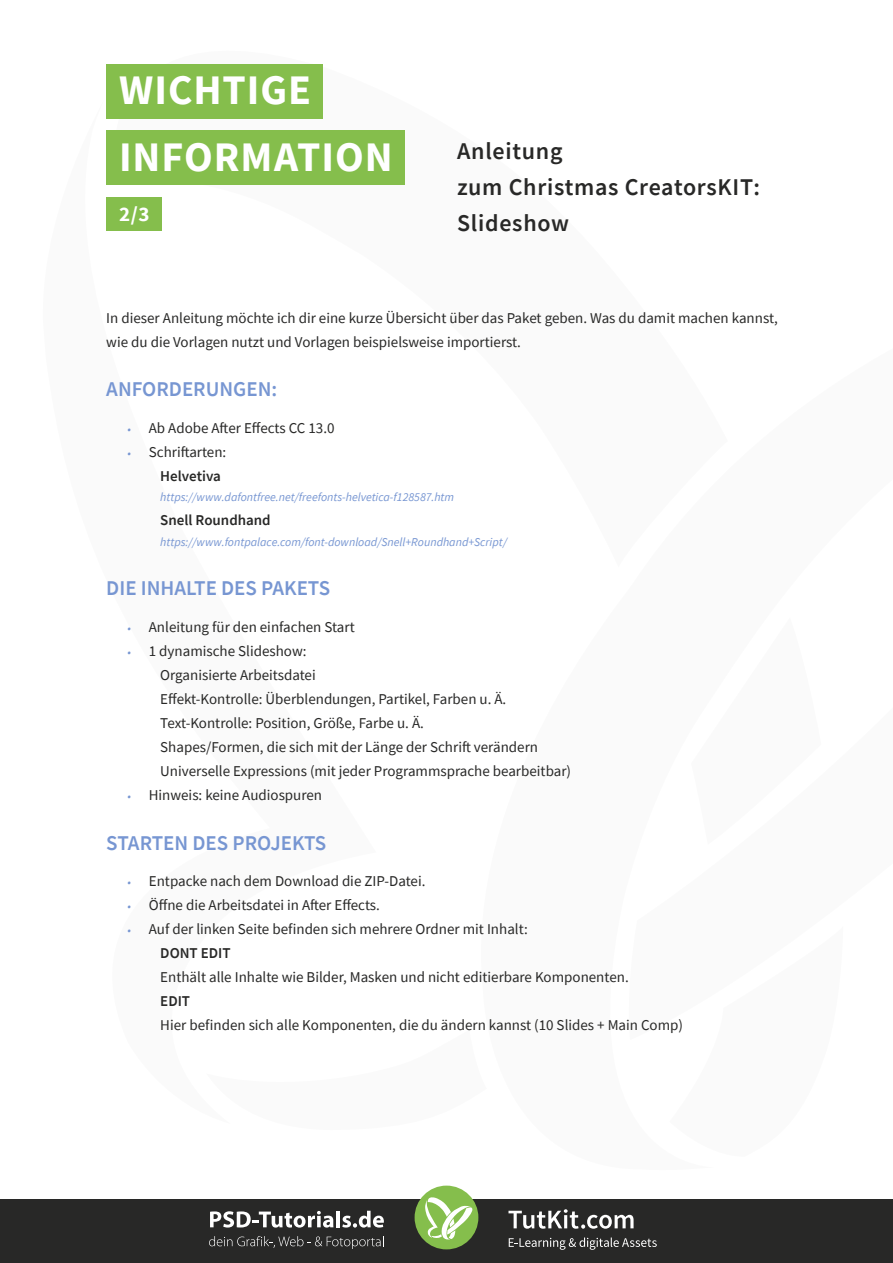
<style>
.page{position:relative;width:893px;height:1263px;background:#fff}
.page>*{position:absolute;margin:0;border:0;box-sizing:border-box;transform-origin:0 0}
.t1{font:700 42px/66.8px "Source Sans Pro";letter-spacing:.025em;color:#fff}
.t2{font:600 24px/36px "Source Sans Pro";letter-spacing:.03em;color:#282827}
.t3{font:600 21px "Source Sans Pro";color:#7796d2}
.t4{font:700 21px "Source Sans Pro";color:#fff}
.t5{font:15px/24px "Source Sans Pro";color:#282827}
.t6{font:600 15px "Source Sans Pro";color:#282827}
.t7{font:italic 12px "Source Sans Pro";color:#7796d2}
.s1{font-style:italic;font-size:12px;color:#7796d2}
.s2{font-weight:600}
</style>
<div class="page">
<div style="left:0;top:1199px;width:893px;height:64px;background:#282827"></div>
<div style="left:415px;top:1185px;width:63px;height:64px;background:#85be4c;border-radius:50%"></div>
<svg style="left:425px;top:1196px;width:48px;height:43px"></svg>
<svg style="left:509px;top:1237px;width:148px;height:13px"></svg>
<svg style="left:508px;top:1209px;width:126px;height:20px"></svg>
<svg style="left:210px;top:1211px;width:123px;height:16px"></svg>
<hr style="left:336px;top:1211px;width:4px;height:16px;background:#fff">
<svg style="left:342px;top:1211px;width:42px;height:16px"></svg>
<svg style="left:209px;top:1236px;width:175px;height:13px"></svg>
<div style="left:106px;top:197px;width:56px;height:34px;background:#85be4c"></div>
<div style="left:106px;top:64px;width:217px;height:55px;background:#85be4c"></div>
<div style="left:106px;top:131px;width:298px;height:54px;background:#85be4c"></div>
<h1 class="t1" style="left:119px;top:56px;width:275px">WICHTIGE<br>INFORMATION</h1>
<h3 class="t4" style="left:119px;top:200px;width:32px">2/3</h3>
<h2 class="t2" style="left:457px;top:133px;width:304px">Anleitung<br>zum Christmas CreatorsKIT:<br>Slideshow</h2>
<p class="t5" style="left:106px;top:306px;width:673px">In dieser Anleitung möchte ich dir eine kurze Übersicht über das Paket geben. Was du damit machen kannst, wie du die Vorlagen nutzt und Vorlagen beispielsweise importierst.</p>
<h3 class="t3" style="left:106px;top:376px;width:173px">ANFORDERUNGEN:</h3>
<p class="t5" style="left:128px;top:416px;width:208px"><span class="s1">•</span> Ab Adobe After Effects CC 13.0</p>
<p class="t5" style="left:160px;top:440px;width:68px;text-indent:-33px"><span class="s1">•</span> Schriftarten:<br><span class="s2">Helvetiva</span></p>
<p class="t7" style="left:160px;top:489px;width:295px">https://www.dafontfree.net/freefonts-helvetica-f128587.htm</p>
<p class="t6" style="left:160px;top:510px;width:112px">Snell Roundhand</p>
<p class="t7" style="left:160px;top:534px;width:348px">https://www.fontpalace.com/font-download/Snell+Roundhand+Script/</p>
<h3 class="t3" style="left:106px;top:574px;width:225px">DIE INHALTE DES PAKETS</h3>
<p class="t5" style="left:128px;top:615px;width:229px"><span class="s1">•</span> Anleitung für den einfachen Start</p>
<p class="t5" style="left:160px;top:639px;width:412px;text-indent:-33px"><span class="s1">•</span> 1 dynamische Slideshow:<br>Organisierte Arbeitsdatei<br>Effekt-Kontrolle: Überblendungen, Partikel, Farben u. Ä.<br>Text-Kontrolle: Position, Größe, Farbe u. Ä.<br>Shapes/Formen, die sich mit der Länge der Schrift verändern Universelle Expressions (mit jeder Programmsprache bearbeitbar)</p>
<p class="t5" style="left:128px;top:783px;width:196px"><span class="s1">•</span> Hinweis: keine Audiospuren</p>
<h3 class="t3" style="left:106px;top:829px;width:222px">STARTEN DES PROJEKTS</h3>
<p class="t5" style="left:128px;top:869px;width:299px"><span class="s1">•</span> Entpacke nach dem Download die ZIP-Datei.</p>
<p class="t5" style="left:128px;top:893px;width:254px"><span class="s1">•</span> Öffne die Arbeitsdatei in After Effects.</p>
<p class="t5" style="left:160px;top:917px;width:369px;text-indent:-33px"><span class="s1">•</span> Auf der linken Seite befinden sich mehrere Ordner mit Inhalt:<br><span class="s2">DONT EDIT</span></p>
<p class="t5" style="left:160px;top:965px;width:470px">Enthält alle Inhalte wie Bilder, Masken und nicht editierbare Komponenten.</p>
<p class="t6" style="left:160px;top:991px;width:31px">EDIT</p>
<p class="t5" style="left:160px;top:1013px;width:524px">Hier befinden sich alle Komponenten, die du ändern kannst (10 Slides + Main Comp)</p>
</div>
